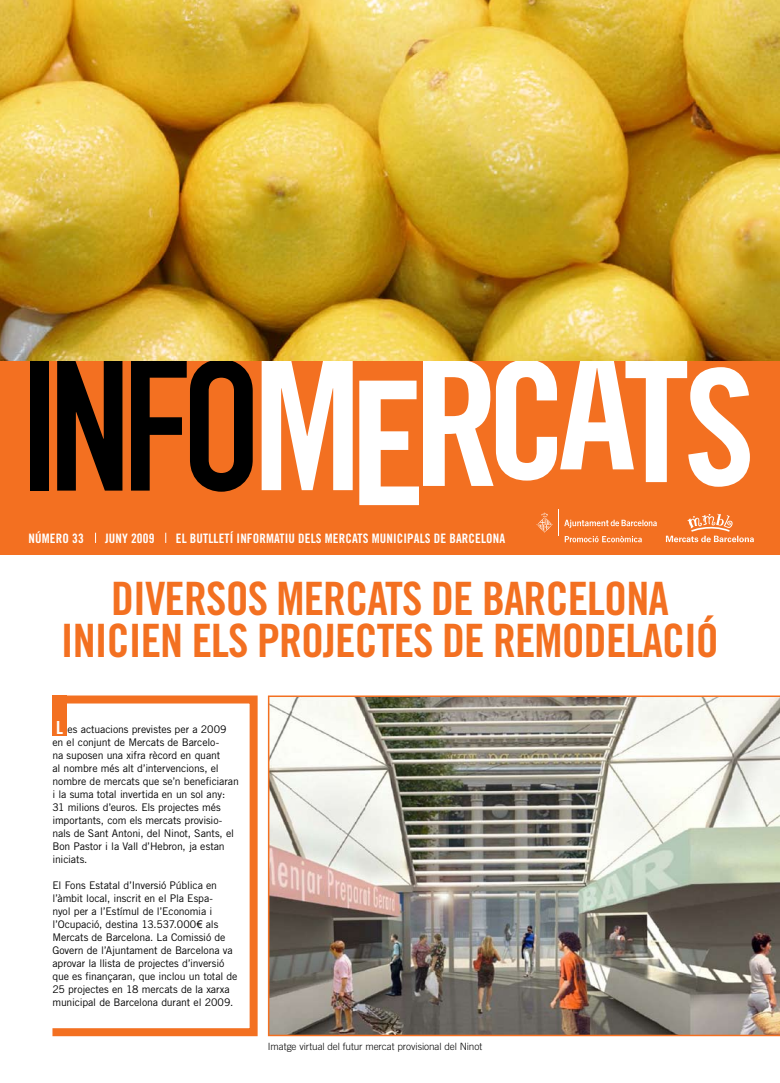
<style>
.page{position:relative;width:780px;height:1083px;background:#fff}
.page>*{position:absolute;margin:0;border:0;box-sizing:border-box;transform-origin:0 0}
.t1{font:46px/42px "Trade Gothic Bold Cond Twenty";letter-spacing:-.02em;color:#f37021;text-align:center}
.t2{font:18px "Trade Gothic Bold Cond Twenty";color:#fff}
.t3{font:13px "Trade Gothic Bold Cond Twenty";letter-spacing:.01em;color:#fff}
.t4{font:10.5px/13px "Trade Gothic";letter-spacing:-.01em;color:#000}
.t5{font:300 10px "Trade Gothic";letter-spacing:-.005em;color:#000}
.s1{font-family:"Arial"}
</style>
<div class="page">
<div style="left:0;top:360px;width:780px;height:195px;background:#f37021"></div>
<div style="left:30px;top:360px;width:19px;height:131px;background:#000"></div>
<svg style="left:57px;top:360px;width:65px;height:131px"></svg>
<svg style="left:131px;top:360px;width:122px;height:132px"></svg>
<svg style="left:261px;top:360px;width:91px;height:130px"></svg>
<img style="left:268px;top:695px;width:512px;height:341px">
<div style="left:48px;top:695px;width:209px;height:341px;border:8px solid #f37021"></div>
<div style="left:52px;top:695px;width:15px;height:41px;background:#f37021"></div>
<img style="left:0;top:0;width:780px;height:360px">
<svg style="left:359px;top:343px;width:394px;height:199px"></svg>
<p class="t3" style="left:29px;top:530px;width:57px">NÚMERO 33</p>
<p class="t3" style="left:105px;top:530px;width:51px">JUNY 2009</p>
<p class="t3" style="left:176px;top:530px;width:331px">EL BUTLLETÍ INFORMATIU DELS MERCATS MUNICIPALS DE BARCELONA</p>
<h1 class="t1" style="left:61px;top:577px;width:659px">DIVERSOS MERCATS DE BARCELONA<br>INICIEN ELS PROJECTES DE REMODELACIÓ</h1>
<h2 class="t2" style="left:56px;top:716px;width:9px">L</h2>
<p class="t4" style="left:52px;top:723px;width:188px;text-indent:15px">es actuacions previstes per a 2009 en el conjunt de Mercats de Barcelo-<br>na suposen una xifra rècord en quant<br>al nombre més alt d’intervencions, el nombre de mercats que se’n beneficiaran i la suma total invertida en un sol any:<br>31 milions d’euros. Els projectes més importants, com els mercats provisio&shy;nals de Sant Antoni, del Ninot, Sants, el Bon Pastor i la Vall d’Hebron, ja estan iniciats.</p>
<p class="t4" style="left:52px;top:879px;width:186px">El Fons Estatal d’Inversió Pública en l’àmbit local, inscrit en el Pla Espa-<br>nyol per a l’Estímul de l’Economia i l’Ocupació, destina 13.537.000<span class="s1">€</span> als Mercats de Barcelona. La Comissió de Govern de l’Ajuntament de Barcelona va aprovar la llista de projectes d’inversió que es finançaran, que inclou un total de 25 projectes en 18 mercats de la xarxa municipal de Barcelona durant el 2009.</p>
<p class="t5" style="left:268px;top:1041px;width:216px">Imatge virtual del futur mercat provisional del Ninot</p>
</div>
